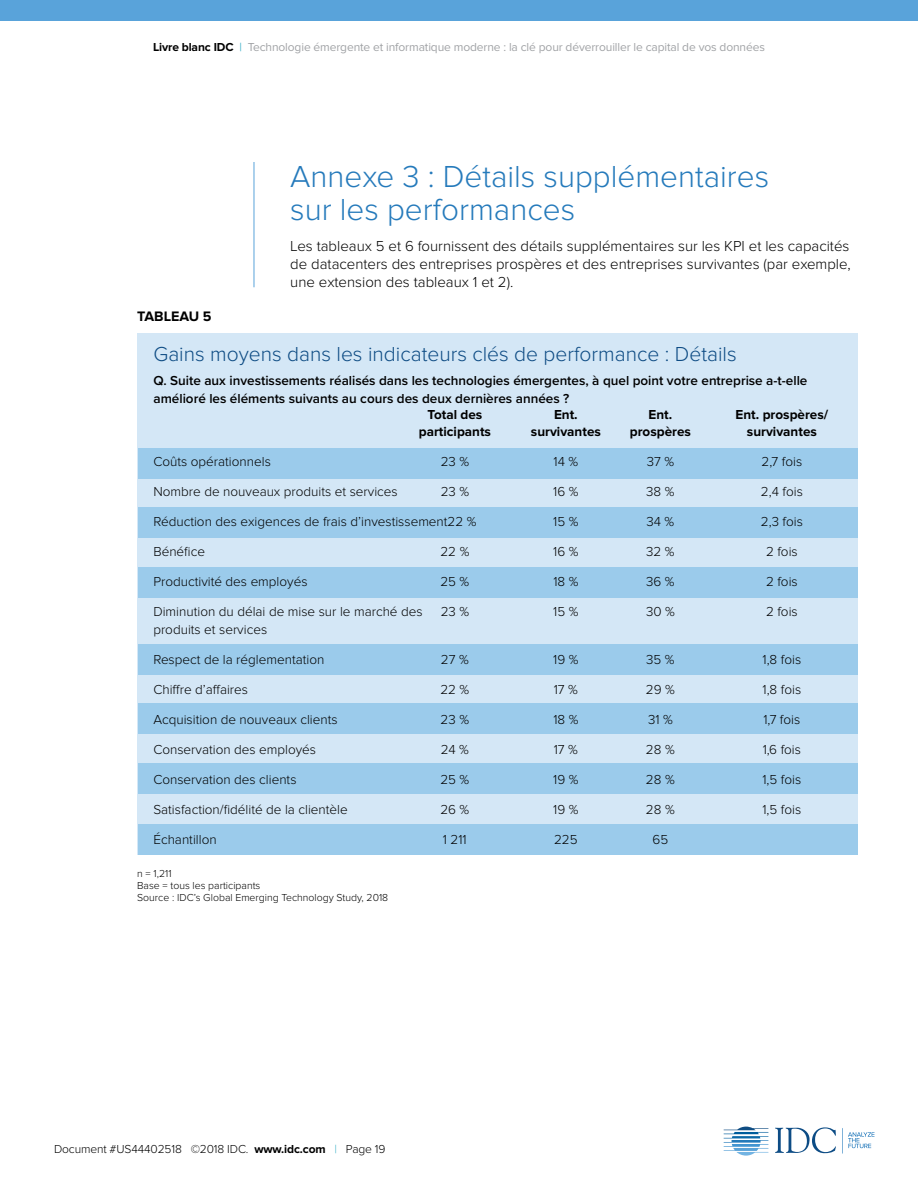
<style>
.page{position:relative;width:918px;height:1188px;background:#fff}
.page>*{position:absolute;margin:0;border:0;box-sizing:border-box;transform-origin:0 0}
.t1{font:300 31.5px/33px "Proxima Nova";color:#257abb}
.t2{font:300 21px "Proxima Nova";color:#0e4c84}
.t3{font:300 15px/18px "Proxima Nova";color:#000;text-align:justify}
.t4{font:700 14.25px "Proxima Nova";color:#000}
.t5{font:300 13.5px "Proxima Nova";color:#000}
.t6{font:600 13.5px/18px "Proxima Nova";color:#000}
.t7{font:700 13.5px "Proxima Nova";color:#000}
.t8{font:12px "Proxima Nova";letter-spacing:-.01em;color:#a1a3a6}
.t9{font:300 12px "Proxima Nova";letter-spacing:-.01em;color:#000}
.t10{font:300 10.5px/12px "Proxima Nova";color:#000}
.s1{font-weight:700;color:#000}
.s2{color:#36aec7}
.s3{font-weight:700}
</style>
<div class="page">
<div style="left:0;top:0;width:918px;height:21px;background:#59a3da"></div>
<svg style="left:775px;top:1127px;width:61px;height:26px"></svg>
<svg style="left:724px;top:1127px;width:44px;height:29px"></svg>
<svg style="left:842px;top:1128px;width:33px;height:26px"></svg>
<hr style="left:254px;top:162px;width:1px;height:125px;background:#59a3da">
<div style="left:137px;top:333px;width:721px;height:522px;background:#d4e7f6"></div>
<div style="left:138px;top:448px;width:720px;height:31px;background:#9bcbeb"></div>
<div style="left:138px;top:507px;width:720px;height:30px;background:#9bcbeb"></div>
<div style="left:138px;top:567px;width:720px;height:30px;background:#9bcbeb"></div>
<div style="left:138px;top:644px;width:720px;height:30px;background:#9bcbeb"></div>
<div style="left:138px;top:704px;width:720px;height:30px;background:#9bcbeb"></div>
<div style="left:138px;top:763px;width:720px;height:30px;background:#9bcbeb"></div>
<div style="left:138px;top:825px;width:720px;height:30px;background:#9bcbeb"></div>
<p class="t8" style="left:153px;top:40px;width:613px"><span class="s1">Livre blanc IDC</span> <span class="s2">|</span> Technologie émergente et informatique moderne : la clé pour déverrouiller le capital de vos données</p>
<p class="t4" style="left:137px;top:308px;width:76px">TABLEAU 5</p>
<h1 class="t1" style="left:290px;top:160px;width:480px">Annexe 3 : Détails supplémentaires sur les performances</h1>
<p class="t3" style="left:290px;top:238px;width:562px">Les tableaux 5 et 6 fournissent des détails supplémentaires sur les KPI et les capacités de datacenters des entreprises prospères et des entreprises survivantes (par exemple, une extension des tableaux 1 et 2).</p>
<h2 class="t2" style="left:153px;top:342px;width:585px">Gains moyens dans les indicateurs clés de performance : Détails</h2>
<p class="t6" style="left:153px;top:371px;width:656px">Q. Suite aux investissements réalisés dans les technologies émergentes, à quel point votre entreprise a-t-elle amélioré les éléments suivants au cours des deux dernières années ?</p>
<p class="t7" style="left:428px;top:407px;width:56px">Total des</p>
<p class="t7" style="left:554px;top:407px;width:25px">Ent.</p>
<p class="t7" style="left:649px;top:407px;width:25px">Ent.</p>
<p class="t7" style="left:736px;top:407px;width:94px">Ent. prospères/</p>
<p class="t7" style="left:419px;top:424px;width:74px">participants</p>
<p class="t7" style="left:531px;top:424px;width:71px">survivantes</p>
<p class="t7" style="left:630px;top:424px;width:63px">prospères</p>
<p class="t7" style="left:747px;top:424px;width:71px">survivantes</p>
<p class="t5" style="left:153px;top:454px;width:119px">Coûts opérationnels</p>
<p class="t5" style="left:441px;top:454px;width:30px">23 %</p>
<p class="t5" style="left:554px;top:454px;width:26px">14 %</p>
<p class="t5" style="left:647px;top:454px;width:29px">37 %</p>
<p class="t5" style="left:762px;top:454px;width:42px">2,7 fois</p>
<p class="t5" style="left:153px;top:484px;width:246px">Nombre de nouveaux produits et services</p>
<p class="t5" style="left:441px;top:484px;width:30px">23 %</p>
<p class="t5" style="left:553px;top:484px;width:27px">16 %</p>
<p class="t5" style="left:646px;top:484px;width:30px">38 %</p>
<p class="t5" style="left:761px;top:484px;width:43px">2,4 fois</p>
<p class="t5" style="left:153px;top:514px;width:325px">Réduction des exigences de frais d’investissement22 %</p>
<p class="t5" style="left:553px;top:514px;width:27px">15 %</p>
<p class="t5" style="left:646px;top:514px;width:29px">34 %</p>
<p class="t5" style="left:761px;top:514px;width:44px">2,3 fois</p>
<p class="t5" style="left:153px;top:544px;width:53px">Bénéfice</p>
<p class="t5" style="left:440px;top:544px;width:30px">22 %</p>
<p class="t5" style="left:553px;top:544px;width:27px">16 %</p>
<p class="t5" style="left:646px;top:544px;width:30px">32 %</p>
<p class="t5" style="left:766px;top:544px;width:33px">2 fois</p>
<p class="t5" style="left:153px;top:574px;width:156px">Productivité des employés</p>
<p class="t5" style="left:440px;top:574px;width:30px">25 %</p>
<p class="t5" style="left:553px;top:574px;width:27px">18 %</p>
<p class="t5" style="left:646px;top:574px;width:30px">36 %</p>
<p class="t5" style="left:766px;top:574px;width:33px">2 fois</p>
<p class="t5" style="left:153px;top:604px;width:271px">Diminution du délai de mise sur le marché des</p>
<p class="t5" style="left:441px;top:604px;width:30px">23 %</p>
<p class="t5" style="left:553px;top:604px;width:27px">15 %</p>
<p class="t5" style="left:646px;top:604px;width:30px">30 %</p>
<p class="t5" style="left:766px;top:604px;width:33px">2 fois</p>
<p class="t5" style="left:153px;top:622px;width:115px">produits et services</p>
<p class="t5" style="left:153px;top:652px;width:173px">Respect de la réglementation</p>
<p class="t5" style="left:441px;top:652px;width:29px">27 %</p>
<p class="t5" style="left:553px;top:652px;width:27px">19 %</p>
<p class="t5" style="left:646px;top:652px;width:30px">35 %</p>
<p class="t5" style="left:763px;top:652px;width:40px">1,8 fois</p>
<p class="t5" style="left:153px;top:682px;width:96px">Chiffre d’affaires</p>
<p class="t5" style="left:440px;top:682px;width:30px">22 %</p>
<p class="t5" style="left:554px;top:682px;width:26px">17 %</p>
<p class="t5" style="left:646px;top:682px;width:30px">29 %</p>
<p class="t5" style="left:763px;top:682px;width:40px">1,8 fois</p>
<p class="t5" style="left:153px;top:712px;width:186px">Acquisition de nouveaux clients</p>
<p class="t5" style="left:441px;top:712px;width:30px">23 %</p>
<p class="t5" style="left:553px;top:712px;width:27px">18 %</p>
<p class="t5" style="left:648px;top:712px;width:26px">31 %</p>
<p class="t5" style="left:763px;top:712px;width:38px">1,7 fois</p>
<p class="t5" style="left:153px;top:742px;width:164px">Conservation des employés</p>
<p class="t5" style="left:441px;top:742px;width:30px">24 %</p>
<p class="t5" style="left:554px;top:742px;width:26px">17 %</p>
<p class="t5" style="left:646px;top:742px;width:30px">28 %</p>
<p class="t5" style="left:763px;top:742px;width:40px">1,6 fois</p>
<p class="t5" style="left:153px;top:772px;width:145px">Conservation des clients</p>
<p class="t5" style="left:440px;top:772px;width:30px">25 %</p>
<p class="t5" style="left:553px;top:772px;width:27px">19 %</p>
<p class="t5" style="left:646px;top:772px;width:30px">28 %</p>
<p class="t5" style="left:762px;top:772px;width:40px">1,5 fois</p>
<p class="t5" style="left:153px;top:802px;width:196px">Satisfaction/fidélité de la clientèle</p>
<p class="t5" style="left:440px;top:802px;width:30px">26 %</p>
<p class="t5" style="left:553px;top:802px;width:27px">19 %</p>
<p class="t5" style="left:646px;top:802px;width:30px">28 %</p>
<p class="t5" style="left:762px;top:802px;width:40px">1,5 fois</p>
<p class="t5" style="left:153px;top:832px;width:65px">Échantillon</p>
<p class="t5" style="left:443px;top:832px;width:25px">1 211</p>
<p class="t5" style="left:554px;top:832px;width:25px">225</p>
<p class="t5" style="left:653px;top:832px;width:17px">65</p>
<p class="t10" style="left:137px;top:868px;width:253px">n = 1,211<br>Base = tous les participants<br>Source : IDC’s Global Emerging Technology Study, 2018</p>
<p class="t9" style="left:54px;top:1142px;width:333px">Document #US44402518 ©2018 IDC. <span class="s3">www.idc.com</span> <span class="s2">|</span> Page 19</p>
</div>
